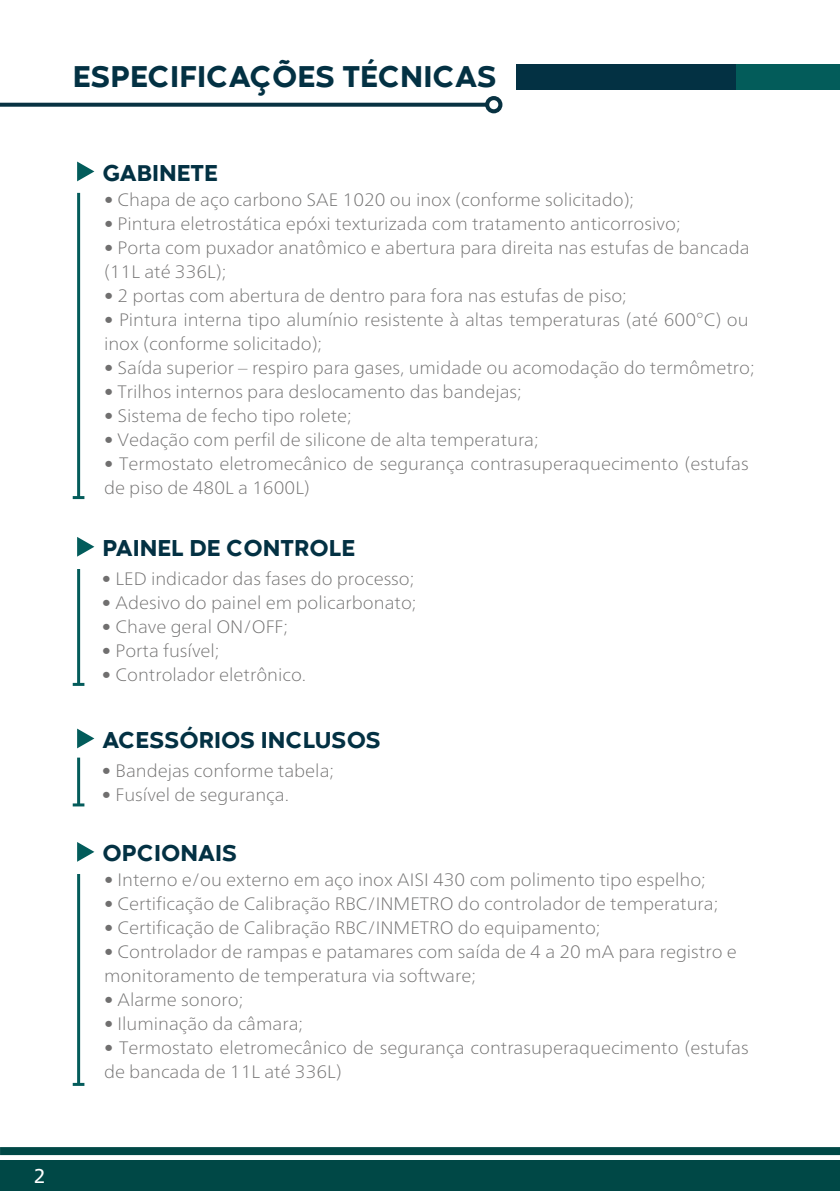
<style>
.page{position:relative;width:840px;height:1191px;background:#fff}
.page>*{position:absolute;margin:0;border:0;box-sizing:border-box;transform-origin:0 0}
.t1{font:800 31px "Codec Warm Trial";color:#033143}
.t2{font:800 23.8px "Codec Warm Trial";color:#033143}
.t3{font:20px "Frutiger Neue LT";color:#fff}
.t4{font:100 18px/24px "Frutiger Neue LT";color:#706f6f;scale:1.05 1}
</style>
<div class="page">
<div style="left:0;top:1160px;width:839px;height:31px;background:#004846"></div>
<div style="left:0;top:1147px;width:839px;height:8px;background:#004846"></div>
<div style="left:516px;top:64px;width:323px;height:25px;background:#033143"></div>
<div style="left:736px;top:64px;width:103px;height:25px;background:#035c5a"></div>
<svg style="left:0;top:103px;width:485px;height:4px;background:#1a414f"></svg>
<div style="left:485px;top:96px;width:17px;height:17px;background:#083242;border-radius:50%"></div>
<div style="left:489px;top:100px;width:9px;height:9px;background:#fff;border-radius:50%"></div>
<hr style="left:77px;top:193px;width:3px;height:304px;background:#045c5b">
<svg style="left:73px;top:496px;width:11px;height:3px"></svg>
<svg style="left:77px;top:162px;width:17px;height:19px"></svg>
<hr style="left:77px;top:569px;width:3px;height:115px;background:#045c5b">
<svg style="left:73px;top:683px;width:11px;height:3px"></svg>
<svg style="left:77px;top:537px;width:17px;height:19px"></svg>
<hr style="left:77px;top:874px;width:3px;height:210px;background:#045c5b">
<svg style="left:73px;top:1083px;width:11px;height:3px"></svg>
<svg style="left:77px;top:842px;width:17px;height:19px"></svg>
<hr style="left:77px;top:757px;width:3px;height:48px;background:#045c5b">
<svg style="left:73px;top:803px;width:11px;height:3px"></svg>
<svg style="left:77px;top:728px;width:17px;height:20px"></svg>
<h1 class="t1" style="left:73px;top:56px;width:425px">ESPECIFICAÇÕES TÉCNICAS</h1>
<h2 class="t2" style="left:102px;top:157px;width:117px">GABINETE</h2>
<p class="t4" style="left:104px;top:187px;width:506px">• Chapa de aço carbono SAE 1020 ou inox (conforme solicitado);</p>
<p class="t4" style="left:104px;top:211px;width:550px">• Pintura eletrostática epóxi texturizada com tratamento anticorrosivo;</p>
<p class="t4" style="left:104px;top:235px;width:616px">• Porta com puxador anatômico e abertura para direita nas estufas de bancada (11L até 336L);</p>
<p class="t4" style="left:104px;top:283px;width:499px">• 2 portas com abertura de dentro para fora nas estufas de piso;</p>
<p class="t4" style="left:104px;top:307px;width:615px">• Pintura interna tipo alumínio resistente à altas temperaturas (até 600°C) ou inox (conforme solicitado);</p>
<p class="t4" style="left:104px;top:355px;width:621px">• Saída superior – respiro para gases, umidade ou acomodação do termômetro;</p>
<p class="t4" style="left:104px;top:379px;width:399px">• Trilhos internos para deslocamento das bandejas;</p>
<p class="t4" style="left:104px;top:403px;width:237px">• Sistema de fecho tipo rolete;</p>
<p class="t4" style="left:104px;top:427px;width:415px">• Vedação com perfil de silicone de alta temperatura;</p>
<p class="t4" style="left:104px;top:451px;width:615px">• Termostato eletromecânico de segurança contrasuperaquecimento (estufas de piso de 480L a 1600L)</p>
<h2 class="t2" style="left:102px;top:532px;width:254px">PAINEL DE CONTROLE</h2>
<p class="t4" style="left:102px;top:567px;width:299px">• LED indicador das fases do processo;</p>
<p class="t4" style="left:102px;top:591px;width:301px">• Adesivo do painel em policarbonato;</p>
<p class="t4" style="left:102px;top:615px;width:179px">• Chave geral ON/OFF;</p>
<p class="t4" style="left:102px;top:639px;width:113px">• Porta fusível;</p>
<p class="t4" style="left:102px;top:663px;width:196px">• Controlador eletrônico.</p>
<h2 class="t2" style="left:102px;top:724px;width:280px">ACESSÓRIOS INCLUSOS</h2>
<p class="t4" style="left:102px;top:758px;width:222px">• Bandejas conforme tabela;</p>
<p class="t4" style="left:102px;top:782px;width:179px">• Fusível de segurança.</p>
<h2 class="t2" style="left:102px;top:837px;width:136px">OPCIONAIS</h2>
<p class="t4" style="left:104px;top:867px;width:574px">• Interno e/ou externo em aço inox AISI 430 com polimento tipo espelho;</p>
<p class="t4" style="left:104px;top:891px;width:586px">• Certificação de Calibração RBC/INMETRO do controlador de temperatura;</p>
<p class="t4" style="left:104px;top:915px;width:474px">• Certificação de Calibração RBC/INMETRO do equipamento;</p>
<p class="t4" style="left:104px;top:939px;width:604px">• Controlador de rampas e patamares com saída de 4 a 20 mA para registro e monitoramento de temperatura via software;</p>
<p class="t4" style="left:104px;top:987px;width:134px">• Alarme sonoro;</p>
<p class="t4" style="left:104px;top:1011px;width:191px">• Iluminação da câmara;</p>
<p class="t4" style="left:104px;top:1035px;width:615px">• Termostato eletromecânico de segurança contrasuperaquecimento (estufas de bancada de 11L até 336L)</p>
<p class="t3" style="left:34px;top:1164px;width:13px">2</p>
</div>
